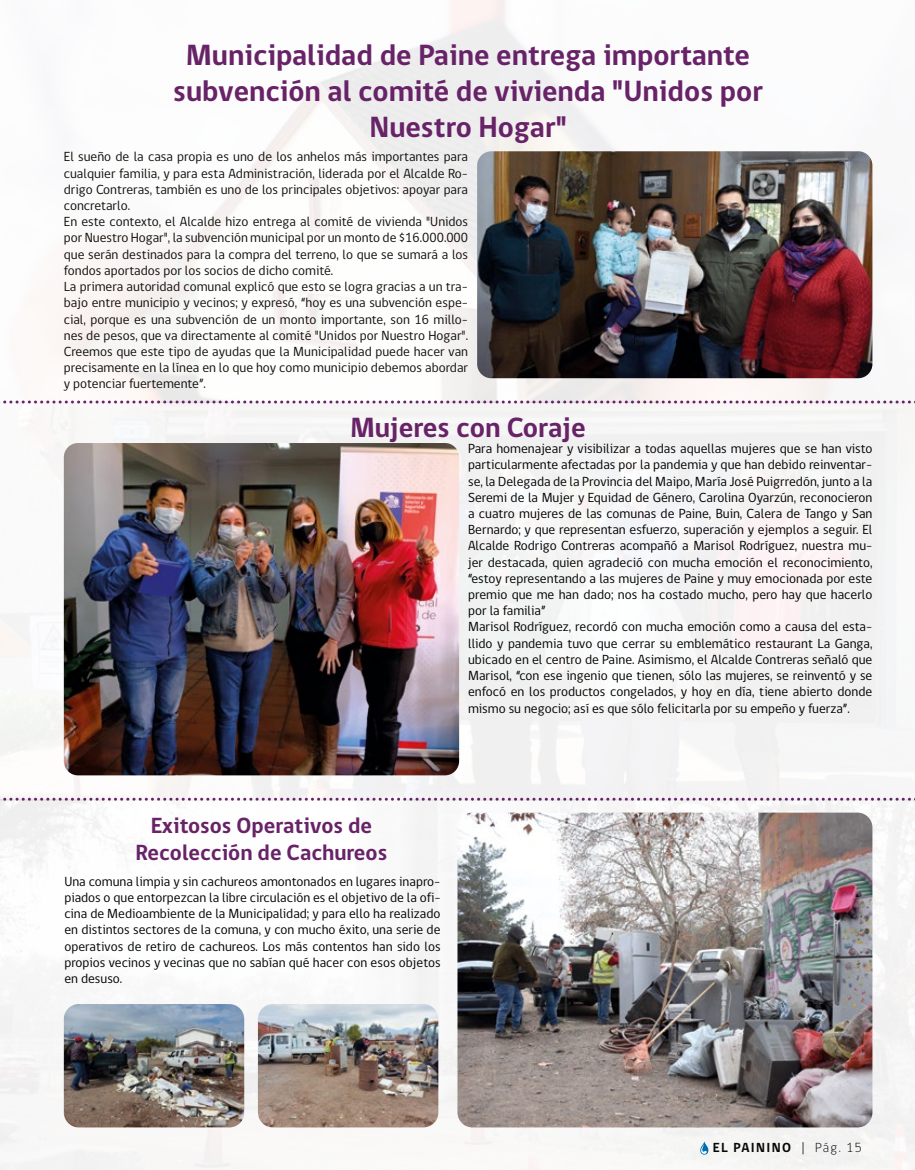
<style>
.page{position:relative;width:915px;height:1170px;background:#fff}
.page>*{position:absolute;margin:0;border:0;box-sizing:border-box;transform-origin:0 0}
.t1{font:700 30px/36px "gob CL";color:#682368;text-align:center}
.t2{font:700 28.5px "gob CL";color:#682368}
.t3{font:700 22.5px/27px "gob CL";color:#682368;text-align:center}
.t4{font:13.5px/16.2px "gob CL";color:#000}
.t5{font:13.5px/16.2px "gob CL";color:#100e09}
.t6{font:700 13.5px "gob CL";letter-spacing:.1em;color:#000}
.s1{font-weight:300}
</style>
<div class="page">
<img style="left:0;top:0;width:914px;height:1169px">
<svg style="left:699px;top:1141px;width:9px;height:14px"></svg>
<img style="left:477px;top:151px;width:395px;height:227px">
<svg style="left:0;top:400px;width:915px;height:3px"></svg>
<img style="left:64px;top:443px;width:395px;height:332px">
<svg style="left:0;top:797px;width:915px;height:3px"></svg>
<img style="left:457px;top:812px;width:415px;height:315px">
<img style="left:64px;top:1003px;width:180px;height:124px">
<img style="left:258px;top:1003px;width:180px;height:124px">
<h1 class="t1" style="left:173px;top:38px;width:591px">Municipalidad de Paine entrega importante subvención al comité de vivienda "Unidos por<br>Nuestro Hogar"</h1>
<p class="t5" style="left:64px;top:149px;width:405px">El sueño de la casa propia es uno de los anhelos más importantes para cualquier familia, y para esta Administración, liderada por el Alcalde Ro&shy;drigo Contreras, también es uno de los principales objetivos: apoyar para concretarlo.<br>En este contexto, el Alcalde hizo entrega al comité de vivienda "Unidos por Nuestro Hogar", la subvención municipal por un monto de $16.000.000 que serán destinados para la compra del terreno, lo que se sumará a los fondos aportados por los socios de dicho comité.<br>La primera autoridad comunal explicó que esto se logra gracias a un tra&shy;bajo entre municipio y vecinos; y expresó, “hoy es una subvención espe&shy;cial, porque es una subvención de un monto importante, son 16 millo&shy;nes de pesos, que va directamente al comité "Unidos por Nuestro Hogar".<br>Creemos que este tipo de ayudas que la Municipalidad puede hacer van precisamente en la línea en lo que hoy como municipio debemos abordar y potenciar fuertemente”.</p>
<h2 class="t2" style="left:350px;top:408px;width:237px">Mujeres con Coraje</h2>
<p class="t4" style="left:468px;top:441px;width:405px">Para homenajear y visibilizar a todas aquellas mujeres que se han visto particularmente afectadas por la pandemia y que han debido reinventar&shy;se, la Delegada de la Provincia del Maipo, María José Puigrredón, junto a la Seremi de la Mujer y Equidad de Género, Carolina Oyarzún, reconocieron a cuatro mujeres de las comunas de Paine, Buin, Calera de Tango y San Bernardo; y que representan esfuerzo, superación y ejemplos a seguir. El Alcalde Rodrigo Contreras acompañó a Marisol Rodríguez, nuestra mu&shy;jer destacada, quien agradeció con mucha emoción el reconocimiento, “estoy representando a las mujeres de Paine y muy emocionada por este premio que me han dado; nos ha costado mucho, pero hay que hacerlo por la familia”<br>Marisol Rodríguez, recordó con mucha emoción como a causa del esta&shy;llido y pandemia tuvo que cerrar su emblemático restaurant La Ganga, ubicado en el centro de Paine. Asimismo, el Alcalde Contreras señaló que Marisol, “con ese ingenio que tienen, sólo las mujeres, se reinventó y se enfocó en los productos congelados, y hoy en día, tiene abierto donde mismo su negocio; así es que sólo felicitarla por su empeño y fuerza”.</p>
<h3 class="t3" style="left:135px;top:812px;width:253px">Exitosos Operativos de<br>Recolección de Cachureos</h3>
<p class="t4" style="left:64px;top:873px;width:377px;text-align:justify">Una comuna limpia y sin cachureos amontonados en lugares inapro&shy;piados o que entorpezcan la libre circulación es el objetivo de la ofi&shy;cina de Medioambiente de la Municipalidad; y para ello ha realizado en distintos sectores de la comuna, y con mucho éxito, una serie de operativos de retiro de cachureos. Los más contentos han sido los propios vecinos y vecinas que no sabían qué hacer con esos objetos en desuso.</p>
<p class="t6" style="left:712px;top:1138px;width:151px">EL PAININO | <span class="s1">Pág. 15</span></p>
</div>
